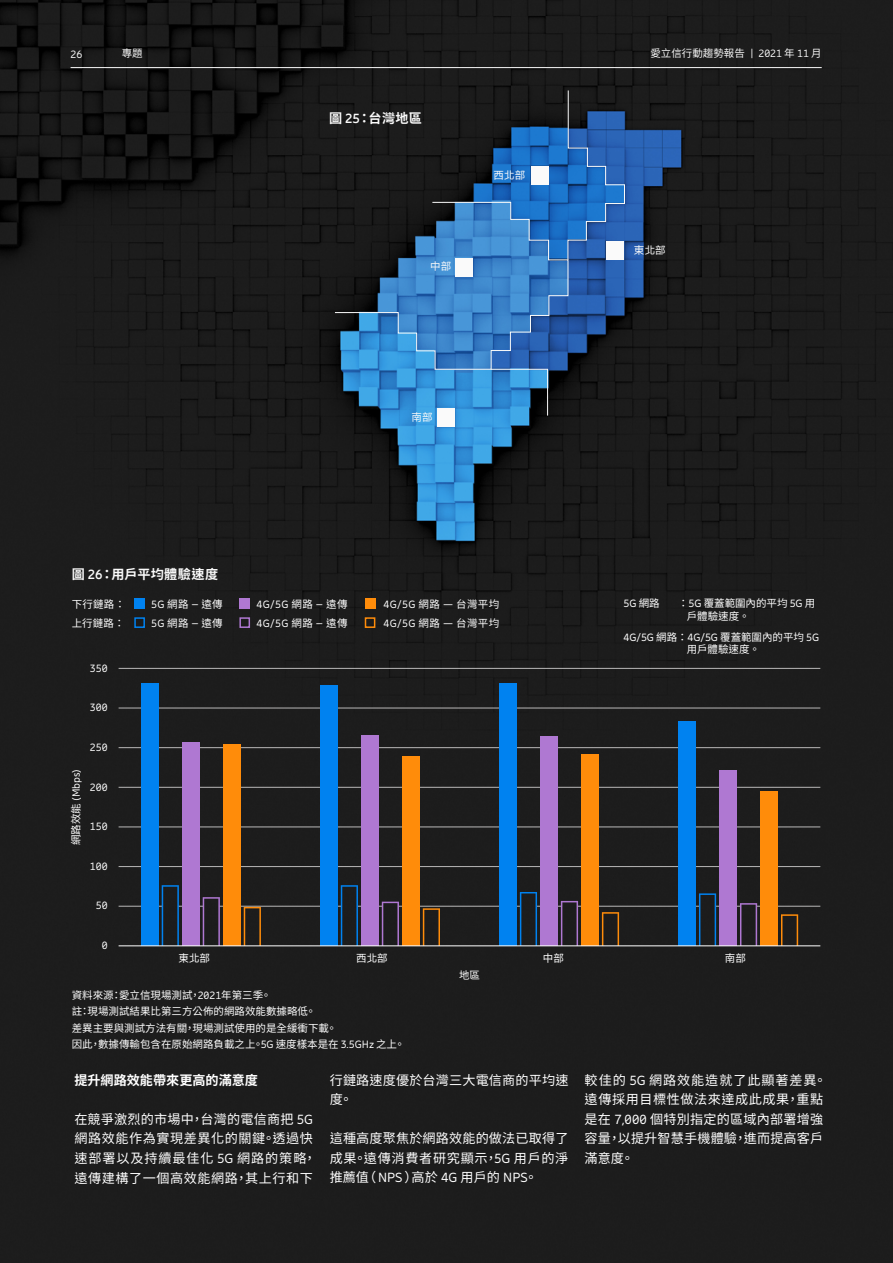
<style>
.page{position:relative;width:893px;height:1263px;background:#1c1c1c}
.page>*{position:absolute;margin:0;border:0;box-sizing:border-box;transform-origin:0 0}
.t1{font:13.2px/19.5px "Noto Sans CJ Ktc";letter-spacing:.045em;color:#fff}
.t2{font:13.2px/19.5px "Noto Sans CJ Ktc";letter-spacing:.015em;color:#fff}
.t3{font:13.2px/19.5px "Noto Sans CJ Ktc";letter-spacing:.01em;color:#fff}
.t4{font:700 13.2px "Noto Sans CJ Ktc";letter-spacing:.025em;color:#fafafa}
.t5{font:700 13.2px "Noto Sans CJ Ktc";color:#fff}
.t6{font:10.5px/16.5px "Noto Sans CJ Ktc";color:#fff}
.t7{font:10.5px/19px "Ericsson Hilda";color:#fff}
.t8{font:10.5px "Noto Sans CJ Ktc";letter-spacing:.005em;color:#fafafa}
.t9{font:10.5px "Ericsson Hilda";color:#fafafa}
.s1{font-family:"Noto Sans CJ Ktc"}
.s2{font-family:"Ericsson Hilda"}
</style>
<div class="page">
<div style="left:437px;top:408px;width:17px;height:19px;background:#fafafa"></div>
<hr style="left:71px;top:67px;width:751px;height:1px;background:#fafafa">
<hr style="left:119px;top:668px;width:701px;height:1px;background:#b9b8b8">
<hr style="left:119px;top:708px;width:701px;height:1px;background:#b9b8b8">
<hr style="left:119px;top:747px;width:701px;height:1px;background:#b9b8b8">
<hr style="left:119px;top:787px;width:701px;height:1px;background:#b9b8b8">
<hr style="left:119px;top:826px;width:701px;height:1px;background:#b9b8b8">
<hr style="left:119px;top:866px;width:701px;height:1px;background:#b9b8b8">
<hr style="left:119px;top:906px;width:701px;height:1px;background:#b9b8b8">
<div style="left:141px;top:683px;width:17px;height:263px;background:#0082f0"></div>
<div style="left:182px;top:742px;width:18px;height:204px;background:#af78d2"></div>
<div style="left:223px;top:745px;width:18px;height:201px;background:#ff8c0a"></div>
<div style="left:320px;top:685px;width:17px;height:261px;background:#0082f0"></div>
<div style="left:361px;top:735px;width:18px;height:211px;background:#af78d2"></div>
<div style="left:402px;top:756px;width:18px;height:190px;background:#ff8c0a"></div>
<div style="left:499px;top:684px;width:17px;height:262px;background:#0082f0"></div>
<div style="left:541px;top:736px;width:17px;height:210px;background:#af78d2"></div>
<div style="left:582px;top:755px;width:17px;height:191px;background:#ff8c0a"></div>
<div style="left:678px;top:721px;width:17px;height:225px;background:#0082f0"></div>
<div style="left:720px;top:770px;width:17px;height:176px;background:#af78d2"></div>
<div style="left:761px;top:791px;width:17px;height:155px;background:#ff8c0a"></div>
<svg style="left:203px;top:897px;width:17px;height:48px"></svg>
<svg style="left:244px;top:907px;width:17px;height:38px"></svg>
<svg style="left:162px;top:885px;width:17px;height:60px"></svg>
<svg style="left:382px;top:902px;width:17px;height:43px"></svg>
<svg style="left:423px;top:908px;width:17px;height:37px"></svg>
<svg style="left:341px;top:885px;width:17px;height:60px"></svg>
<svg style="left:561px;top:901px;width:17px;height:44px"></svg>
<svg style="left:602px;top:912px;width:17px;height:33px"></svg>
<svg style="left:520px;top:892px;width:17px;height:53px"></svg>
<svg style="left:740px;top:903px;width:17px;height:42px"></svg>
<svg style="left:781px;top:914px;width:17px;height:31px"></svg>
<svg style="left:699px;top:893px;width:17px;height:52px"></svg>
<hr style="left:119px;top:945px;width:701px;height:1px;background:#fff">
<div style="left:134px;top:598px;width:11px;height:11px;background:#0082f0"></div>
<div style="left:134px;top:617px;width:11px;height:11px;border:2px solid #0082f0"></div>
<div style="left:239px;top:598px;width:11px;height:11px;background:#af78d2"></div>
<div style="left:239px;top:617px;width:11px;height:11px;border:2px solid #af78d2"></div>
<div style="left:365px;top:598px;width:10px;height:11px;background:#ff8c0a"></div>
<div style="left:365px;top:617px;width:10px;height:11px;border:2px solid #ff8c0a"></div>
<svg style="left:334px;top:90px;width:291px;height:326px;background:#29547f"></svg>
<p class="t9" style="left:71px;top:49px;width:13px">26</p>
<p class="t8" style="left:122px;top:47px;width:22px">專題</p>
<p class="t6" style="left:650px;top:45px;width:96px">愛立信行動趨勢報告</p>
<p class="t7" style="left:750px;top:44px;width:73px">| 2021 <span class="s1">年</span> 11 <span class="s1">月</span></p>
<p class="t4" style="left:72px;top:567px;width:148px">圖 <span class="s2">26</span>：用戶平均體驗速度</p>
<p class="t4" style="left:329px;top:110px;width:94px">圖 <span class="s2">25</span>：台灣地區</p>
<p class="t8" style="left:430px;top:261px;width:23px">中部</p>
<p class="t8" style="left:494px;top:169px;width:33px">西北部</p>
<p class="t8" style="left:411px;top:411px;width:23px">南部</p>
<p class="t8" style="left:634px;top:244px;width:33px">東北部</p>
<p class="t6" style="left:72px;top:594px;width:55px;line-height:19px">下行鏈路：上行鏈路：</p>
<p class="t7" style="left:256px;top:594px;width:93px">4G/5G <span class="s1">網路</span> – <span class="s1">遠傳<br></span>4G/5G <span class="s1">網路</span> – <span class="s1">遠傳</span></p>
<p class="t7" style="left:383px;top:594px;width:117px">4G/5G <span class="s1">網路</span> — <span class="s1">台灣平均<br></span>4G/5G <span class="s1">網路</span> — <span class="s1">台灣平均</span></p>
<p class="t7" style="left:624px;top:594px;width:38px">5G <span class="s1">網路</span></p>
<p class="t6" style="left:687px;top:597px;width:130px;line-height:12.6px;text-indent:-9px">：<span class="s2">5G</span> 覆蓋範圍內的平均 <span class="s2">5G</span> 用戶體驗速度。</p>
<p class="t7" style="left:624px;top:628px;width:197px">4G/5G <span class="s1">網路：</span>4G/5G <span class="s1">覆蓋範圍內的平均</span> 5G</p>
<p class="t6" style="left:687px;top:641px;width:75px">用戶體驗速度。</p>
<p class="t6" style="left:151px;top:594px;width:73px;line-height:19px"><span class="s2">5G</span> 網路 <span class="s2">–</span> 遠傳<br><span class="s2">5G</span> 網路 <span class="s2">–</span> 遠傳</p>
<p class="t7" style="left:67px;top:845px;width:78px;rotate:-90deg"><span class="s1">網路效能</span> (Mbps)</p>
<p class="t7" style="left:90px;top:658px;width:19px">350</p>
<p class="t7" style="left:90px;top:698px;width:19px">300</p>
<p class="t7" style="left:90px;top:738px;width:19px">250</p>
<p class="t7" style="left:90px;top:777px;width:19px">200</p>
<p class="t7" style="left:90px;top:817px;width:19px">150</p>
<p class="t7" style="left:90px;top:857px;width:19px">100</p>
<p class="t7" style="left:96px;top:896px;width:13px">50</p>
<p class="t7" style="left:102px;top:936px;width:7px">0</p>
<p class="t6" style="left:179px;top:950px;width:33px">東北部</p>
<p class="t6" style="left:356px;top:950px;width:33px">西北部</p>
<p class="t6" style="left:543px;top:950px;width:22px">中部</p>
<p class="t6" style="left:725px;top:950px;width:22px">南部</p>
<p class="t6" style="left:459px;top:967px;width:22px">地區</p>
<p class="t6" style="left:72px;top:987px;width:335px">資料來源：愛立信現場測試，<span class="s2">2021</span>年第三季。<br>註：現場測試結果比第三方公佈的網路效能數據略低。<br>差異主要與測試方法有關，現場測試使用的是全緩衝下載。<br>因此，數據傳輸包含在原始網路負載之上。<span class="s2">5G</span> 速度樣本是在 <span class="s2">3.5GHz</span> 之上。</p>
<p class="t5" style="left:74px;top:1073px;width:185px">提升網路效能帶來更高的滿意度</p>
<p class="t1" style="left:74px;top:1110px;width:243px">在競爭激烈的市場中，台灣的電信商把 <span class="s2">5G</span>網路效能作為實現差異化的關鍵。透過快速部署以及持續最佳化 <span class="s2">5G</span> 網路的策略，遠傳建構了一個高效能網路，其上行和下</p>
<p class="t3" style="left:330px;top:1071px;width:240px">行鏈路速度優於台灣三大電信商的平均速度。</p>
<p class="t1" style="left:330px;top:1129px;width:240px;text-align:justify">這種高度聚焦於網路效能的做法已取得了成果。遠傳消費者研究顯示，<span class="s2">5G</span> 用戶的淨推薦值（ <span class="s2">NPS</span> ）高於 <span class="s2">4G</span> 用戶的 <span class="s2">NPS</span>。</p>
<p class="t2" style="left:585px;top:1071px;width:243px">較佳的 <span class="s2">5G</span> 網路效能造就了此顯著差異。遠傳採用目標性做法來達成此成果，重點是在 <span class="s2">7,000</span> 個特別指定的區域內部署增強容量，以提升智慧手機體驗，進而提高客戶滿意度。</p>
</div>
